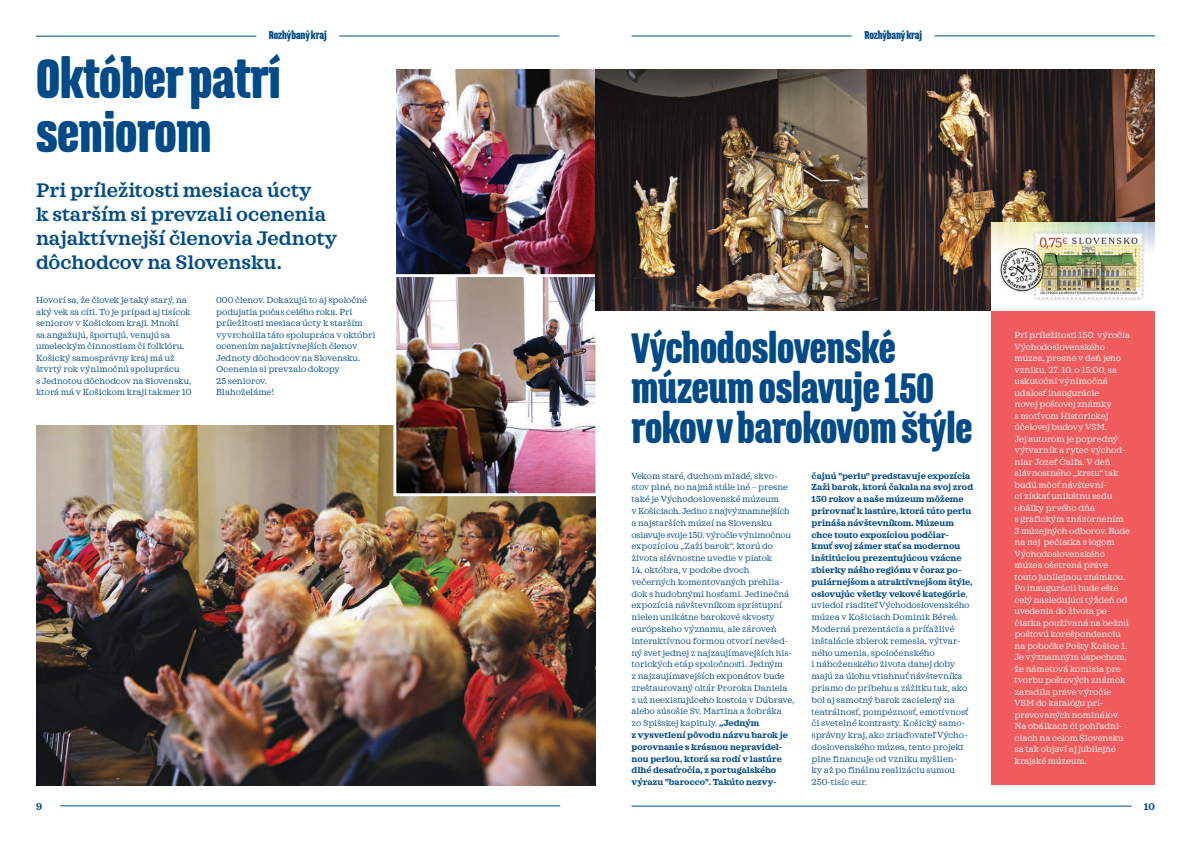
<style>
.page{position:relative;width:1191px;height:842px;background:#fff}
.page>*{position:absolute;margin:0;border:0;box-sizing:border-box;transform-origin:0 0}
.t1{font:900 48.8px/54px "Triump";letter-spacing:-.01em;color:#004b87;scale:.8 1}
.t2{font:900 37.5px/40px "Triump";letter-spacing:-.01em;color:#004b87;scale:.8 1}
.t3{font:600 20px/24px "Sagona";color:#004b87}
.t4{font:900 10px "Triump";letter-spacing:-.01em;color:#004b87;scale:.8 1}
.t5{font:700 10px "Sagona";color:#004b87}
.t6{font:9px/11.8px "Sagona";color:#004b87}
.t7{font:9px/11.5px "Sagona";color:#fff}
.s1{font-weight:700}
</style>
<div class="page">
<img style="left:396px;top:69px;width:199px;height:204px">
<img style="left:36px;top:425px;width:559px;height:360px">
<img style="left:392px;top:273px;width:208px;height:224px">
<img style="left:595px;top:69px;width:560px;height:241px">
<hr style="left:631px;top:806px;width:500px;height:1px;background:#004b87">
<hr style="left:60px;top:806px;width:500px;height:1px;background:#004b87">
<hr style="left:36px;top:36px;width:220px;height:1px;background:#004b87">
<hr style="left:339px;top:36px;width:220px;height:1px;background:#004b87">
<hr style="left:631px;top:36px;width:221px;height:1px;background:#004b87">
<hr style="left:934px;top:36px;width:221px;height:1px;background:#004b87">
<div style="left:991px;top:310px;width:164px;height:475px;background:#f05c5e"></div>
<img style="left:991px;top:223px;width:164px;height:87px">
<p class="t4" style="left:269px;top:28px;width:74px">Rozhýbaný kraj</p>
<h1 class="t1" style="left:36px;top:50px;width:308px">Október patrí seniorom</h1>
<h3 class="t3" style="left:36px;top:178px;width:303px">Pri príležitosti mesiaca úcty<br>k starším si prevzali ocenenia najaktívnejší členovia Jednoty dôchodcov na Slovensku.</h3>
<p class="t6" style="left:36px;top:294px;width:157px;line-height:11.5px">Hovorí sa, že človek je taký starý, na aký vek sa cíti. To je prípad aj tisícok seniorov v Košickom kraji. Mnohí<br>sa angažujú, športujú, venujú sa umeleckým činnostiam či folklóru.<br>Košický samosprávny kraj má už štvrtý rok výnimočnú spoluprácu<br>s Jednotou dôchodcov na Slovensku, ktorá má v Košickom kraji takmer 10</p>
<p class="t6" style="left:216px;top:294px;width:161px;line-height:11.5px">000 členov. Dokazujú to aj spoločné podujatia počas celého roka. Pri príležitosti mesiaca úcty k starším vyvrcholila táto spolupráca v októbri ocenením najaktívnejších členov<br>Jednoty dôchodcov na Slovensku.<br>Ocenenia si prevzalo dokopy<br>25 seniorov.<br>Blahoželáme!</p>
<p class="t4" style="left:864px;top:28px;width:74px">Rozhýbaný kraj</p>
<h2 class="t2" style="left:631px;top:327px;width:427px">Východoslovenské múzeum oslavuje 150 rokov vbarokovom štýle</h2>
<p class="t6" style="left:631px;top:470px;width:161px">Vekom staré, duchom mladé, skvo&shy;stov plné, no najmä stále iné – presne také je Východoslovenské múzeum<br>v Košiciach. Jedno z najvýznamnejších a najstarších múzeí na Slovensku oslavuje svoje 150. výročie výnimočnou expozíciou „Zaži barok“, ktorú do života slávnostne uvedie v piatok</p>
<p class="t6" style="left:631px;top:564px;width:164px">14. októbra, v podobe dvoch večerných komentovaných prehlia&shy;dok s hudobnými hosťami. Jedinečná expozícia návštevníkom sprístupní nielen unikátne barokové skvosty európskeho významu, ale zároveň interaktívnou formou otvorí nevšed&shy;ný svet jednej z najzaujímavejších his&shy;torických etáp spoločnosti. Jedným<br>z najzaujímavejších exponátov bude zreštaurovaný oltár Proroka Daniela z už neexistujúceho kostola v Dúbrave, alebo súsošie Sv. Martina a žobráka<br>zo Spišskej kapituly. <span class="s1">„Jedným<br>z vysvetlení pôvodu názvu barok je porovnanie s krásnou nepravidel&shy;nou perlou, ktorá sa rodí v lastúre dlhé desaťročia, z portugalského výrazu "barocco". Takúto nezvy-</span></p>
<p class="t6" style="left:811px;top:470px;width:163px"><span class="s1">čajnú "perlu" predstavuje expozícia Zaži barok, ktorá čakala na svoj zrod 150 rokov a naše múzeum môžeme prirovnať k lastúre, ktorá túto perlu prináša návštevníkom. Múzeum chce touto expozíciou podčiar-<br>knuť svoj zámer stať sa modernou inštitúciou prezentujúcou vzácne zbierky nášho regiónu v čoraz po&shy;pulárnejšom a atraktívnejšom štýle, oslovujúc všetky vekové kategórie</span>, uviedol riaditeľ Východoslovenského múzea v Košiciach Dominik Béreš.<br>Moderná prezentácia a príťažlivé inštalácie zbierok remesla, výtvar&shy;ného umenia, spoločenského<br>i náboženského života danej doby majú za úlohu vtiahnuť návštevníka priamo do príbehu a zážitku tak, ako bol aj samotný barok zacielený na teatrálnosť, pompéznosť, emotívnosť či svetelné kontrasty. Košický samo&shy;správny kraj, ako zriaďovateľ Výcho&shy;doslovenského múzea, tento projekt plne financuje od vzniku myšlien-<br>ky až po finálnu realizáciu sumou 250-tisíc eur.</p>
<p class="t7" style="left:1014px;top:330px;width:117px">Pri príležitosti 150. výročia<br>Východoslovenského múzea, presne v deň jeho vzniku, 27. 10. o 15:00, sa uskutoční výnimočná udalosť inaugurácie<br>novej poštovej známky<br>s motívom Historickej účelovej budovy VSM.<br>Jej autorom je popredný výtvarník a rytec východ&shy;niar Jozef Čalfa. V deň slávnostného „krstu“ tak budú môcť návštevní-<br>ci získať unikátnu sadu obálky prvého dňa<br>s grafickým znázornením<br>3 múzejných odborov. Bude na nej pečiatka s logom<br>Východoslovenského múzea ošetrená práve touto jubilejnou známkou.<br>Po inaugurácii bude ešte celý nasledujúci týždeň od uvedenia do života pe&shy;čiatka používaná na bežnú poštovú korešpondenciu na pobočke Pošty Košice 1.<br>Je významným úspechom, že námetová komisia pre tvorbu poštových známok zaradila práve výročie<br>VSM do katalógu pri&shy;pravovaných nominálov.<br>Na obálkach či pohľadni&shy;ciach na celom Slovensku sa tak objaví aj jubilejné krajské múzeum.</p>
<p class="t5" style="left:36px;top:800px;width:8px">9</p>
<p class="t5" style="left:1143px;top:800px;width:13px">10</p>
</div>
